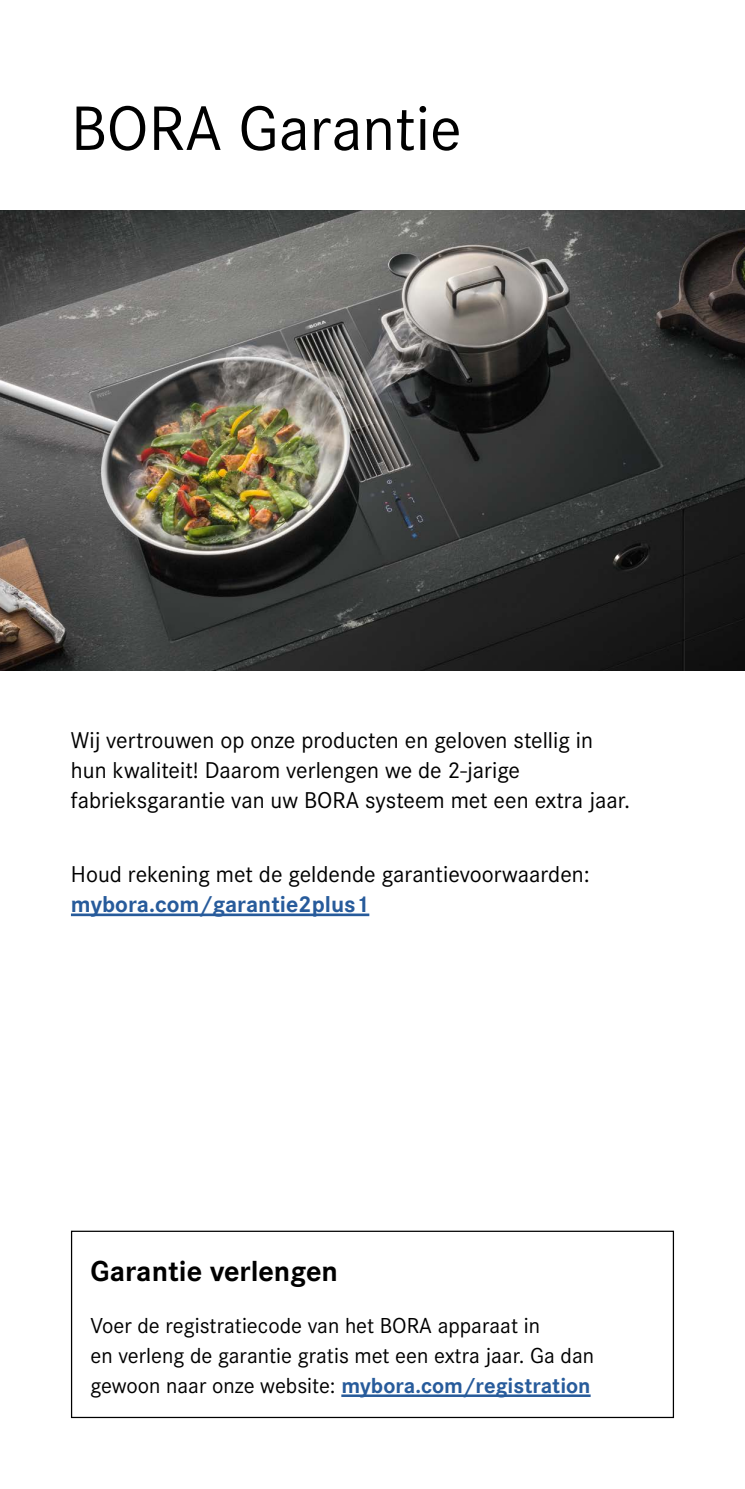
<style>
.page{position:relative;width:745px;height:1489px;background:#fff}
.page>*{position:absolute;margin:0;border:0;box-sizing:border-box;transform-origin:0 0}
.t1{font:65px "Corporate S";color:#000}
.t2{font:700 30px "Corporate S";color:#000}
.t3{font:23.75px/30px "Corporate S";color:#000}
.t4{font:700 23.75px "Corporate S";color:#275b9b}
.t5{font:22.5px/30px "Corporate S";color:#000}
.s1{font-weight:700;color:#275b9b}
</style>
<div class="page">
<img style="left:0;top:210px;width:744px;height:461px">
<div style="left:71px;top:1230px;width:602px;height:187px;border:1px solid #000"></div>
<hr style="left:71px;top:913px;width:298px;height:3px;background:#275b9b">
<hr style="left:341px;top:1394px;width:249px;height:2px;background:#275b9b">
<h1 class="t1" style="left:71px;top:86px;width:392px">BORA Garantie</h1>
<p class="t3" style="left:71px;top:724px;width:560px">Wij vertrouwen op onze producten en geloven stellig in hun kwaliteit! Daarom verlengen we de 2-jarige fabrieksgarantie van uw BORA systeem met een extra jaar.</p>
<p class="t3" style="left:71px;top:858px;width:520px">Houd rekening met de geldende garantievoorwaarden:</p>
<p class="t4" style="left:71px;top:888px;width:300px">mybora.com/garantie2plus1</p>
<p class="t2" style="left:90px;top:1249px;width:249px">Garantie verlengen</p>
<p class="t5" style="left:90px;top:1309px;width:505px">Voer de registratiecode van het BORA apparaat in<br>en verleng de garantie gratis met een extra jaar. Ga dan gewoon naar onze website: <span class="s1">mybora.com/registration</span></p>
</div>
